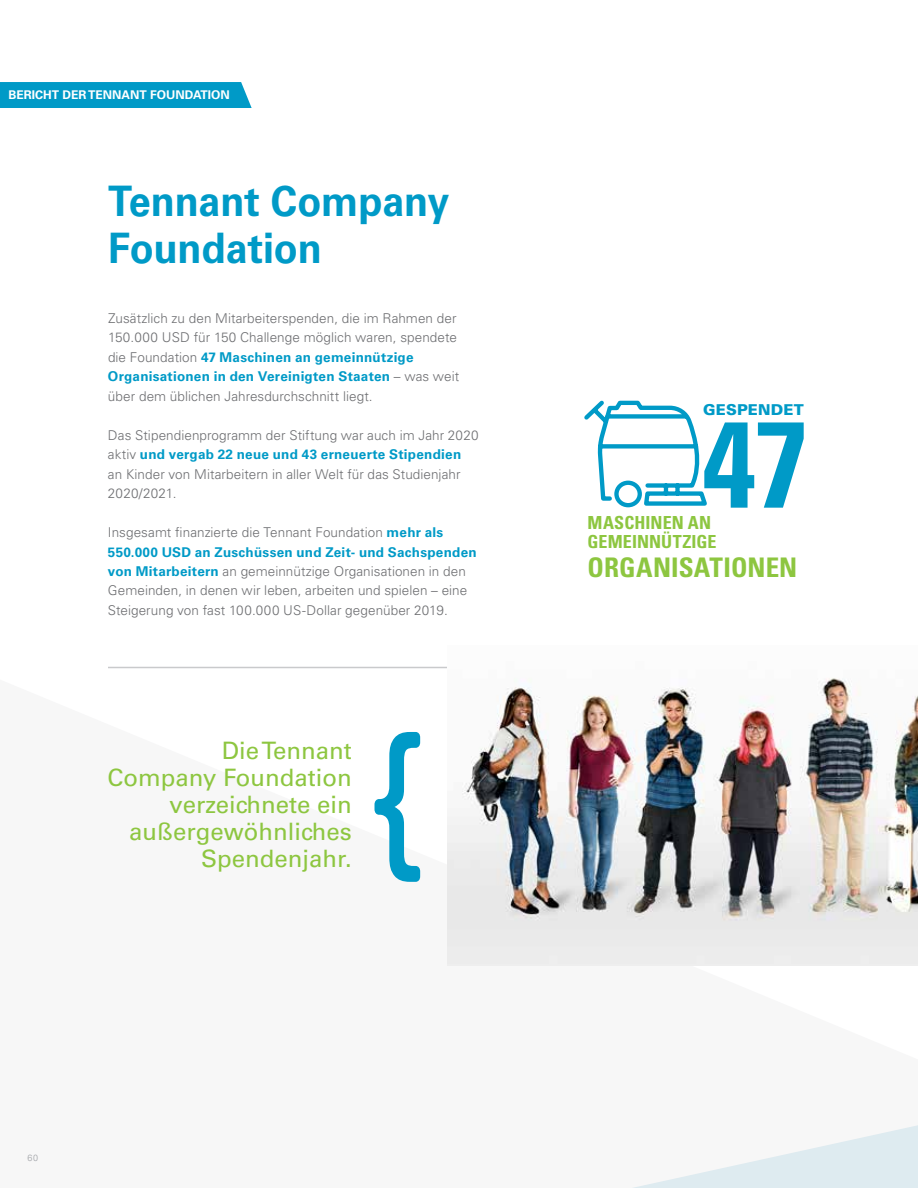
<style>
.page{position:relative;width:918px;height:1188px;background:#fff}
.page>*{position:absolute;margin:0;border:0;box-sizing:border-box;transform-origin:0 0}
.t1{font:174.3px "Octanis Sans Rounded";color:#009ac7;scale:.83 1}
.t2{font:700 condensed 122.1px "Univers LT Std";color:#009ac7}
.t3{font:700 42px/46.5px "Univers LT Std";letter-spacing:-.005em;color:#009ac7;scale:.94 1}
.t4{font:700 condensed 27px "Univers LT Std";color:#8dc640}
.t5{font:24px/27px "Univers LT Std";color:#8dc640;text-align:right}
.t6{font:700 condensed 18px/19.5px "Univers LT Std";letter-spacing:.005em;color:#8dc640}
.t7{font:900 15px "Univers LT Std";letter-spacing:.01em;color:#009ac7}
.t8{font:300 13.5px/19.5px "Univers LT Std";letter-spacing:.005em;color:#6d6e71}
.t9{font:700 12px "Univers LT Std";color:#fff}
.t10{font:300 9px "Univers LT Std";color:#a7a9ac}
.s1{font-weight:700;color:#009ac7}
</style>
<div class="page">
<svg style="left:584px;top:400px;width:123px;height:108px"></svg>
<hr style="left:108px;top:667px;width:810px;height:1px;background:#c9cacc">
<div style="left:0;top:82px;width:252px;height:26px;background:#009ac7"></div>
<svg style="left:632px;top:1125px;width:286px;height:63px;fill:#eff3f5"></svg>
<img style="left:447px;top:667px;width:471px;height:299px">
<p class="t9" style="left:9px;top:88px;width:223px">BERICHT DER TENNANT FOUNDATION</p>
<h3 class="t3" style="left:108px;top:179px;width:365px">Tennant Company<br>Foundation</h3>
<p class="t8" style="left:108px;top:308px;width:353px">Zusätzlich zu den Mitarbeiterspenden, die im Rahmen der 150.000 USD für 150 Challenge möglich waren, spendete die Foundation <span class="s1">47 Maschinen an gemeinnützige Organisationen in den Vereinigten Staaten</span> – was weit über dem üblichen Jahresdurchschnitt liegt.</p>
<p class="t8" style="left:108px;top:425px;width:372px">Das Stipendienprogramm der Stiftung war auch im Jahr 2020 aktiv <span class="s1">und vergab 22 neue und 43 erneuerte Stipendien </span>an Kinder von Mitarbeitern in aller Welt für das Studienjahr 2020/2021.</p>
<p class="t8" style="left:108px;top:522px;width:370px">Insgesamt finanzierte die Tennant Foundation <span class="s1">mehr als 550.000 USD an Zuschüssen und Zeit- und Sachspenden von Mitarbeitern</span> an gemeinnützige Organisationen in den Gemeinden, in denen wir leben, arbeiten und spielen – eine Steigerung von fast 100.000 US-Dollar gegenüber 2019.</p>
<h3 class="t5" style="left:108px;top:737px;width:246px">Die Tennant<br>Company Foundation verzeichnete ein außergewöhnliches<br>Spendenjahr.</h3>
<h1 class="t1" style="left:368px;top:729px;width:72px">{</h1>
<p class="t10" style="left:28px;top:1152px;width:12px">60</p>
<p class="t7" style="left:703px;top:400px;width:102px">GESPENDET</p>
<h2 class="t2" style="left:702px;top:389px;width:108px">47</h2>
<h3 class="t6" style="left:588px;top:513px;width:130px">MASCHINEN AN<br>GEMEINNÜTZIGE</h3>
<h3 class="t4" style="left:588px;top:551px;width:211px">ORGANISATIONEN</h3>
</div>
